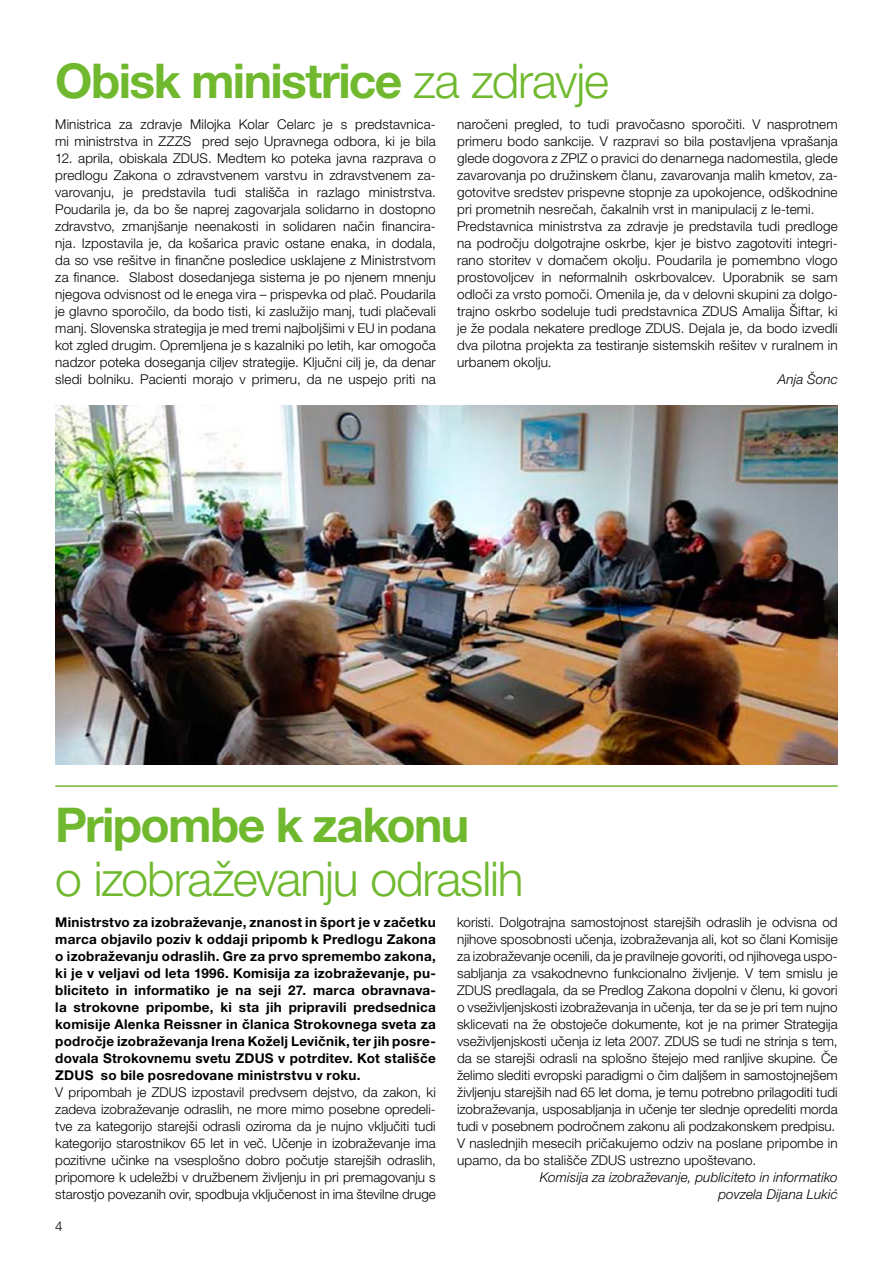
<style>
.page{position:relative;width:893px;height:1263px;background:#fff}
.page>*{position:absolute;margin:0;border:0;box-sizing:border-box;transform-origin:0 0}
.t1{font:700 48px "Helvetica Neue LT Pro";letter-spacing:-.035em;color:#70b92f}
.t2{font:300 48px "Helvetica Neue LT Pro";letter-spacing:-.025em;color:#70b92f}
.t3{font:300 13.5px/17px "Helvetica Neue LT Pro";letter-spacing:.005em;color:#000}
.t4{font:700 13.5px/17px "Helvetica Neue LT Pro";letter-spacing:.02em;color:#000;text-align:justify}
.t5{font:italic 300 13.5px/17px "Helvetica Neue LT Pro";letter-spacing:.01em;color:#000;text-align:right}
.s1{font-weight:300}
</style>
<div class="page">
<hr style="left:55px;top:785px;width:783px;height:2px;background:#70b92f">
<img style="left:55px;top:405px;width:783px;height:359px">
<h1 class="t1" style="left:55px;top:51px;width:555px">Obisk ministrice <span class="s1">za zdravje</span></h1>
<p class="t3" style="left:55px;top:115px;width:382px">Ministrica za zdravje Milojka Kolar Celarc je s predstavnica&shy;mi ministrstva in ZZZS pred sejo Upravnega odbora, ki je bila</p>
<p class="t3" style="left:55px;top:149px;width:382px;text-align:justify">12. aprila, obiskala ZDUS. Medtem ko poteka javna razprava o predlogu Zakona o zdravstvenem varstvu in zdravstvenem za&shy;varovanju, je predstavila tudi stališča in razlago ministrstva.<br>Poudarila je, da bo še naprej zagovarjala solidarno in dostopno zdravstvo, zmanjšanje neenakosti in solidaren način financira&shy;nja. Izpostavila je, da košarica pravic ostane enaka, in dodala, da so vse rešitve in finančne posledice usklajene z Ministrstvom za finance. Slabost dosedanjega sistema je po njenem mnenju njegova odvisnost od le enega vira – prispevka od plač. Poudarila je glavno sporočilo, da bodo tisti, ki zaslužijo manj, tudi plačevali manj. Slovenska strategija je med tremi najboljšimi v EU in podana kot zgled drugim. Opremljena je s kazalniki po letih, kar omogoča nadzor poteka doseganja ciljev strategije. Ključni cilj je, da denar sledi bolniku. Pacienti morajo v primeru, da ne uspejo priti na</p>
<p class="t3" style="left:457px;top:115px;width:382px">naročeni pregled, to tudi pravočasno sporočiti. V nasprotnem primeru bodo sankcije. V razpravi so bila postavljena vprašanja glede dogovora z ZPIZ o pravici do denarnega nadomestila, glede zavarovanja po družinskem članu, zavarovanja malih kmetov, za&shy;gotovitve sredstev prispevne stopnje za upokojence, odškodnine pri prometnih nesrečah, čakalnih vrst in manipulacij z le-temi.<br>Predstavnica ministrstva za zdravje je predstavila tudi predloge na področju dolgotrajne oskrbe, kjer je bistvo zagotoviti integri&shy;rano storitev v domačem okolju. Poudarila je pomembno vlogo prostovoljcev in neformalnih oskrbovalcev. Uporabnik se sam odloči za vrsto pomoči. Omenila je, da v delovni skupini za dolgo&shy;trajno oskrbo sodeluje tudi predstavnica ZDUS Amalija Šiftar, ki je že podala nekatere predloge ZDUS. Dejala je, da bodo izvedli dva pilotna projekta za testiranje sistemskih rešitev v ruralnem in urbanem okolju.</p>
<p class="t5" style="left:778px;top:371px;width:61px">Anja Šonc</p>
<h1 class="t1" style="left:55px;top:795px;width:416px">Pripombe k zakonu</h1>
<h1 class="t2" style="left:55px;top:850px;width:470px">o izobraževanju odraslih</h1>
<p class="t4" style="left:55px;top:914px;width:382px">Ministrstvo za izobraževanje, znanost in šport je v začetku marca objavilo poziv k oddaji pripomb k Predlogu Zakona o izobraževanju odraslih. Gre za prvo spremembo zakona, ki je v veljavi od leta 1996. Komisija za izobraževanje, pu&shy;bliciteto in informatiko je na seji 27. marca obravnava&shy;la strokovne pripombe, ki sta jih pripravili predsednica komisije Alenka Reissner in članica Strokovnega sveta za področje izobraževanja Irena Koželj Levičnik, ter jih posre&shy;dovala Strokovnemu svetu ZDUS v potrditev. Kot stališče ZDUS so bile posredovane ministrstvu v roku.</p>
<p class="t3" style="left:55px;top:1084px;width:382px;text-align:justify">V pripombah je ZDUS izpostavil predvsem dejstvo, da zakon, ki zadeva izobraževanje odraslih, ne more mimo posebne opredeli&shy;tve za kategorijo starejši odrasli oziroma da je nujno vključiti tudi kategorijo starostnikov 65 let in več. Učenje in izobraževanje ima pozitivne učinke na vsesplošno dobro počutje starejših odraslih, pripomore k udeležbi v družbenem življenju in pri premagovanju s starostjo povezanih ovir, spodbuja vključenost in ima številne druge</p>
<p class="t3" style="left:55px;top:1217px;width:9px">4</p>
<p class="t3" style="left:457px;top:914px;width:382px">koristi. Dolgotrajna samostojnost starejših odraslih je odvisna od njihove sposobnosti učenja, izobraževanja ali, kot so člani Komisije za izobraževanje ocenili, da je pravilneje govoriti, od njihovega uspo&shy;sabljanja za vsakodnevno funkcionalno življenje. V tem smislu je ZDUS predlagala, da se Predlog Zakona dopolni v členu, ki govori o vseživljenjskosti izobraževanja in učenja, ter da se je pri tem nujno sklicevati na že obstoječe dokumente, kot je na primer Strategija vseživljenjskosti učenja iz leta 2007. ZDUS se tudi ne strinja s tem, da se starejši odrasli na splošno štejejo med ranljive skupine. Če želimo slediti evropski paradigmi o čim daljšem in samostojnejšem življenju starejših nad 65 let doma, je temu potrebno prilagoditi tudi izobraževanja, usposabljanja in učenje ter slednje opredeliti morda tudi v posebnem področnem zakonu ali podzakonskem predpisu.<br>V naslednjih mesecih pričakujemo odziv na poslane pripombe in upamo, da bo stališče ZDUS ustrezno upoštevano.</p>
<p class="t5" style="left:540px;top:1169px;width:299px">Komisija za izobraževanje, publiciteto in informatiko povzela Dijana Lukić</p>
</div>
